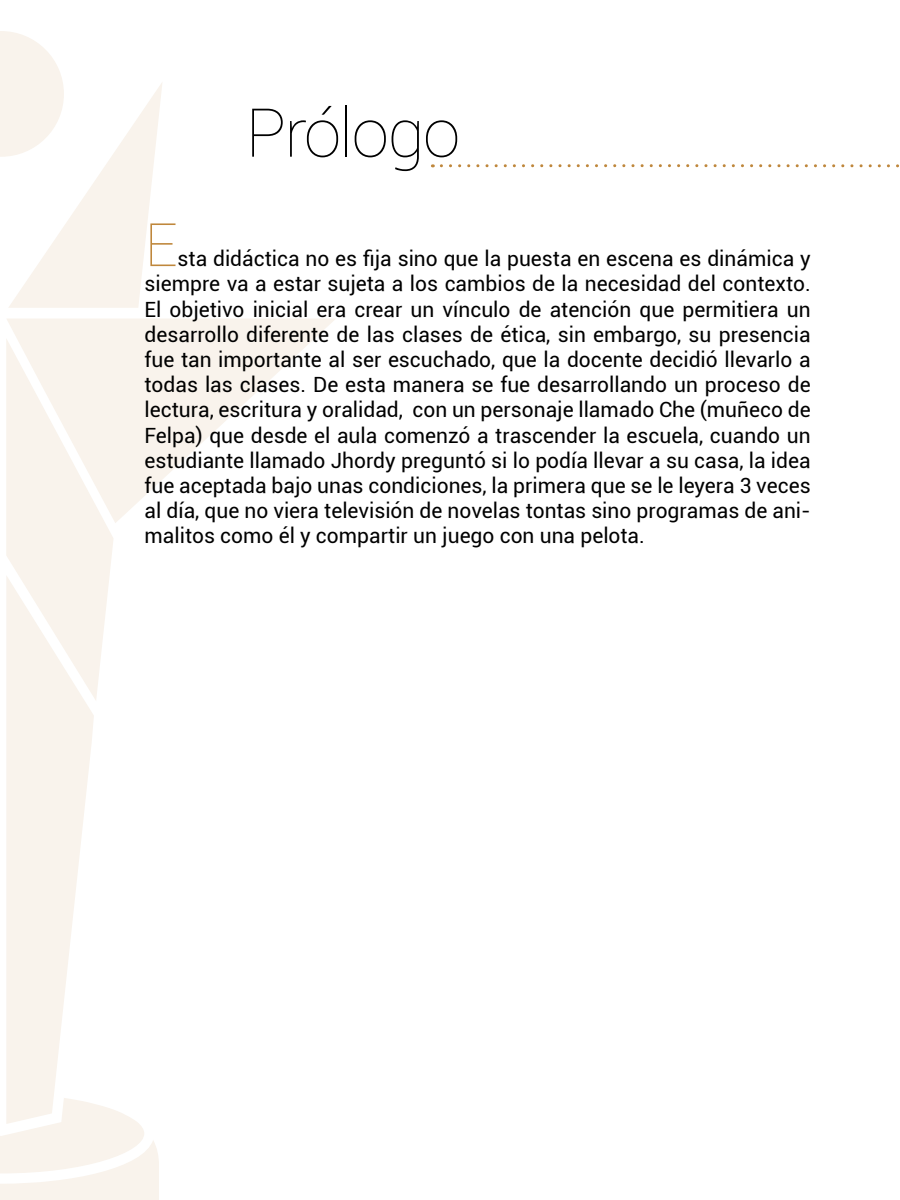
<style>
.page{position:relative;width:900px;height:1200px;background:#fff}
.page>*{position:absolute;margin:0;border:0;box-sizing:border-box;transform-origin:0 0}
.t1{font:100 67.5px "Roboto";letter-spacing:-.025em;color:#000}
.t2{font:100 60px "Roboto";color:#bf873c}
.t3{font:21px/25.2px "Roboto";color:#000;text-align:justify}
</style>
<div class="page">
<svg style="left:0;top:31px;width:335px;height:1169px"></svg>
<svg style="left:432px;top:164px;width:467px;height:4px"></svg>
<h1 class="t1" style="left:246px;top:86px;width:216px">Prólogo</h1>
<h2 class="t2" style="left:145px;top:203px;width:35px">E</h2>
<p class="t3" style="left:145px;top:245px;width:668px;text-indent:33px">sta didáctica no es fija sino que la puesta en escena es dinámica y siempre va a estar sujeta a los cambios de la necesidad del contexto.<br>El objetivo inicial era crear un vínculo de atención que permitiera un desarrollo diferente de las clases de ética, sin embargo, su presencia fue tan importante al ser escuchado, que la docente decidió llevarlo a todas las clases. De esta manera se fue desarrollando un proceso de lectura, escritura y oralidad, con un personaje llamado Che (muñeco de Felpa) que desde el aula comenzó a trascender la escuela, cuando un estudiante llamado Jhordy preguntó si lo podía llevar a su casa, la idea fue aceptada bajo unas condiciones, la primera que se le leyera 3 veces al día, que no viera televisión de novelas tontas sino programas de ani&shy;malitos como él y compartir un juego con una pelota.</p>
</div>
